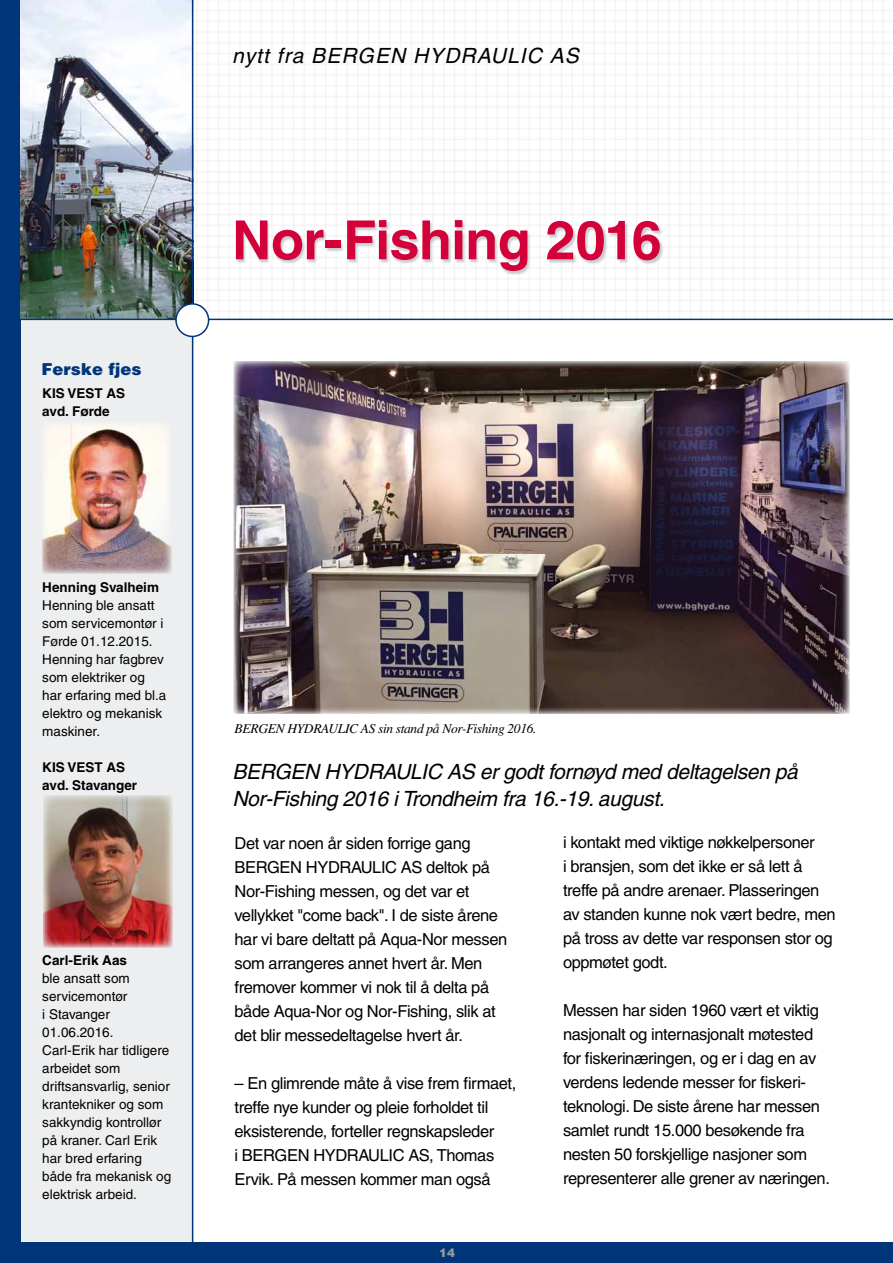
<style>
.page{position:relative;width:893px;height:1263px;background:#003579}
.page>*{position:absolute;margin:0;border:0;box-sizing:border-box;transform-origin:0 0}
.t1{font:700 54px "Helvetica";letter-spacing:-.015em;color:#d30039}
.t2{font:italic 21px/27px "Helvetica";letter-spacing:-.015em;color:#000}
.t3{font:italic 21px "Helvetica";letter-spacing:.05em;color:#000}
.t4{font:16.5px/24px "Helvetica";letter-spacing:-.025em;color:#000}
.t5{font:900 16.5px "Helvetica";color:#003579}
.t6{font:13.5px/18px "Helvetica";color:#000}
.t7{font:700 13.5px/18px "Helvetica";color:#000}
.t8{font:italic 13.5px "Times";letter-spacing:-.025em;color:#000}
.t9{font:900 12px "Helvetica";color:#98989c}
</style>
<div class="page">
<div style="left:21px;top:0;width:872px;height:1242px;background:#fff"></div>
<div style="left:21px;top:319px;width:172px;height:923px;background:#edeeef;border:2px solid #edeeef"></div>
<img style="left:21px;top:0;width:872px;height:319px">
<img style="left:234px;top:361px;width:616px;height:353px">
<hr style="left:192px;top:0;width:1px;height:1244px;background:#003579">
<div style="left:237px;top:221px;width:427px;height:54px;background:#b8bdc1;opacity:.75"></div>
<img style="left:42px;top:424px;width:130px;height:149px">
<hr style="left:19px;top:319px;width:874px;height:1px;background:#003579">
<div style="left:176px;top:304px;width:33px;height:32px;background:#fff;border-radius:50%"></div>
<div style="left:175px;top:303px;width:34px;height:34px;border:2px solid #003579;border-radius:50%"></div>
<img style="left:43px;top:795px;width:130px;height:152px">
<p class="t5" style="left:42px;top:358px;width:101px">Ferske fjes</p>
<p class="t7" style="left:42px;top:384px;width:84px">KIS VEST AS avd. Førde</p>
<p class="t3" style="left:232px;top:44px;width:348px">nytt fra BERGEN HYDRAULIC AS</p>
<h1 class="t1" style="left:232px;top:207px;width:431px">Nor-Fishing 2016</h1>
<p class="t7" style="left:42px;top:578px;width:118px">Henning Svalheim</p>
<p class="t6" style="left:42px;top:596px;width:126px">Henning ble ansatt som servicemontør i<br>Førde 01.12.2015.<br>Henning har fagbrev som elektriker og har erfaring med bl.a elektro og mekanisk maskiner.</p>
<p class="t7" style="left:42px;top:757px;width:96px">KIS VEST AS avd. Stavanger</p>
<p class="t7" style="left:42px;top:951px;width:86px">Carl-Erik Aas</p>
<p class="t6" style="left:42px;top:969px;width:130px">ble ansatt som servicemontør<br>i Stavanger<br>01.06.2016.<br>Carl-Erik har tidligere arbeidet som driftsansvarlig, senior krantekniker og som sakkyndig kontrollør på kraner. Carl Erik har bred erfaring både fra mekanisk og elektrisk arbeid.</p>
<p class="t8" style="left:235px;top:721px;width:303px">BERGEN HYDRAULIC AS sin stand på Nor-Fishing 2016.</p>
<p class="t2" style="left:232px;top:758px;width:567px">BERGEN HYDRAULIC AS er godt fornøyd med deltagelsen på<br>Nor-Fishing 2016 i Trondheim fra 16.-19. august.</p>
<p class="t4" style="left:235px;top:831px;width:274px">Det var noen år siden forrige gang BERGEN HYDRAULIC AS deltok på Nor-Fishing messen, og det var et vellykket "come back". I de siste årene har vi bare deltatt på Aqua-Nor messen som arrangeres annet hvert år. Men fremover kommer vi nok til å delta på både Aqua-Nor og Nor-Fishing, slik at det blir messedeltagelse hvert år.</p>
<p class="t4" style="left:235px;top:1071px;width:283px">– En glimrende måte å vise frem firmaet, treffe nye kunder og pleie forholdet til eksisterende, forteller regnskapsleder<br>i BERGEN HYDRAULIC AS, Thomas Ervik. På messen kommer man også</p>
<p class="t4" style="left:563px;top:830px;width:274px">i kontakt med viktige nøkkelpersoner<br>i bransjen, som det ikke er så lett å treffe på andre arenaer. Plasseringen av standen kunne nok vært bedre, men på tross av dette var responsen stor og oppmøtet godt.</p>
<p class="t4" style="left:563px;top:998px;width:268px">Messen har siden 1960 vært et viktig nasjonalt og internasjonalt møtested for fiskerinæringen, og er i dag en av verdens ledende messer for fiskeri&shy;teknologi. De siste årene har messen samlet rundt 15.000 besøkende fra nesten 50 forskjellige nasjoner som representerer alle grener av næringen.</p>
<p class="t9" style="left:439px;top:1244px;width:18px">14</p>
</div>
